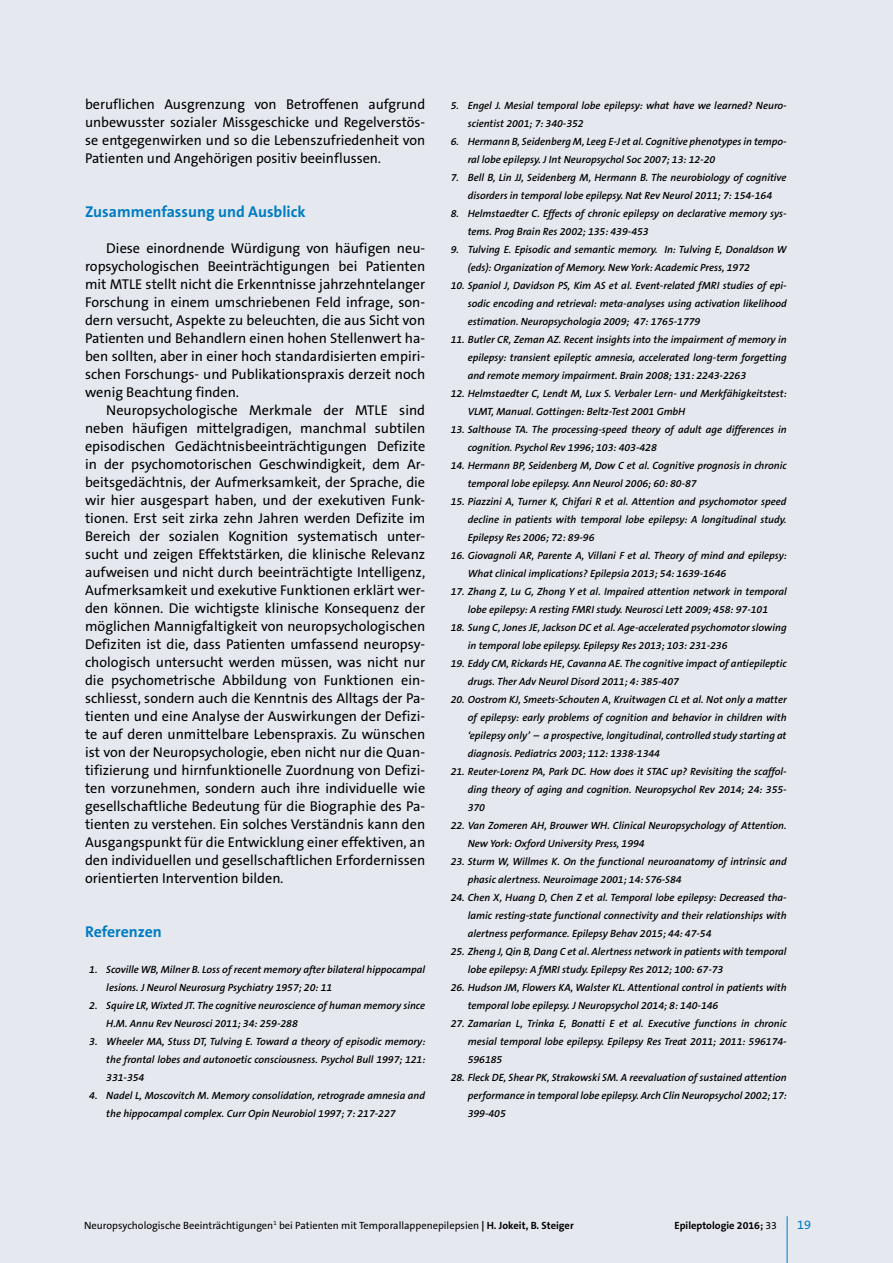
<style>
.page{position:relative;width:893px;height:1263px;background:#e5e9ef}
.page>*{position:absolute;margin:0;border:0;box-sizing:border-box;transform-origin:0 0}
.t1{font:700 15.75px "The Sans B W7";color:#007bc2}
.t2{font:14.25px/18px "The Sans B W5 Plain";color:#000;text-align:justify}
.t3{font:12.75px "The Sans B W5 Plain";color:#007bc2}
.t4{font:italic 600 10.5px/18px "The Sans B W6";color:#000}
.t5{font:10.5px "The Sans B W5 Plain";color:#000}
.t6{font:700 10.5px "The Sans B W7";color:#000}
.s1{font-family:"The Sans B W7";font-weight:700}
.s2{font-family:"The Sans B W5 Plain";font-weight:400}
</style>
<div class="page">
<hr style="left:787px;top:1216px;width:1px;height:47px;background:#007bc2">
<h2 class="t2" style="left:85px;top:96px;width:342px">beruflichen Ausgrenzung von Betroffenen aufgrund unbewusster sozialer Missgeschicke und Regelverstös&shy;se entgegenwirken und so die Lebenszufriedenheit von Patienten und Angehörigen positiv beeinflussen.</h2>
<h1 class="t1" style="left:85px;top:202px;width:222px">Zusammenfassung und Ausblick</h1>
<p class="t2" style="left:85px;top:240px;width:342px;text-indent:21px">Diese einordnende Würdigung von häufigen neu&shy;ropsychologischen Beeinträchtigungen bei Patienten mit MTLE stellt nicht die Erkenntnisse jahrzehntelanger Forschung in einem umschriebenen Feld infrage, son&shy;dern versucht, Aspekte zu beleuchten, die aus Sicht von Patienten und Behandlern einen hohen Stellenwert ha&shy;ben sollten, aber in einer hoch standardisierten empiri&shy;schen Forschungs- und Publikationspraxis derzeit noch wenig Beachtung finden.</p>
<p class="t2" style="left:85px;top:402px;width:342px;text-indent:21px">Neuropsychologische Merkmale der MTLE sind neben häufigen mittelgradigen, manchmal subtilen episodischen Gedächtnisbeeinträchtigungen Defizite in der psychomotorischen Geschwindigkeit, dem Ar&shy;beitsgedächtnis, der Aufmerksamkeit, der Sprache, die wir hier ausgespart haben, und der exekutiven Funk&shy;tionen. Erst seit zirka zehn Jahren werden Defizite im Bereich der sozialen Kognition systematisch unter&shy;sucht und zeigen Effektstärken, die klinische Relevanz aufweisen und nicht durch beeinträchtigte Intelligenz, Aufmerksamkeit und exekutive Funktionen erklärt wer&shy;den können. Die wichtigste klinische Konsequenz der möglichen Mannigfaltigkeit von neuropsychologischen Defiziten ist die, dass Patienten umfassend neuropsy&shy;chologisch untersucht werden müssen, was nicht nur die psychometrische Abbildung von Funktionen ein&shy;schliesst, sondern auch die Kenntnis des Alltags der Pa&shy;tienten und eine Analyse der Auswirkungen der Defizi&shy;te auf deren unmittelbare Lebenspraxis. Zu wünschen ist von der Neuropsychologie, eben nicht nur die Quan&shy;tifizierung und hirnfunktionelle Zuordnung von Defizi&shy;ten vorzunehmen, sondern auch ihre individuelle wie gesellschaftliche Bedeutung für die Biographie des Pa&shy;tienten zu verstehen. Ein solches Verständnis kann den Ausgangspunkt für die Entwicklung einer effektiven, an den individuellen und gesellschaftlichen Erfordernissen orientierten Intervention bilden.</p>
<h1 class="t1" style="left:85px;top:922px;width:78px">Referenzen</h1>
<p class="t4" style="left:106px;top:961px;width:320px;text-indent:-17px">1. Scoville WB, Milner B. Loss of recent memory after bilateral hippocampal lesions. J Neurol Neurosurg Psychiatry 1957; 20: 11</p>
<p class="t4" style="left:106px;top:997px;width:320px;text-indent:-17px">2. Squire LR, Wixted JT. The cognitive neuroscience of human memory since<br>H.M. Annu Rev Neurosci 2011; 34: 259-288</p>
<p class="t4" style="left:106px;top:1033px;width:321px;text-align:justify;text-indent:-17px">3. Wheeler MA, Stuss DT, Tulving E. Toward a theory of episodic memory: the frontal lobes and autonoetic consciousness. Psychol Bull 1997; 121:<br>331-354</p>
<p class="t4" style="left:106px;top:1087px;width:320px;text-indent:-17px">4. Nadel L, Moscovitch M. Memory consolidation, retrograde amnesia and the hippocampal complex. Curr Opin Neurobiol 1997; 7: 217-227</p>
<p class="t4" style="left:468px;top:97px;width:320px;text-indent:-17px">5. Engel J. Mesial temporal lobe epilepsy: what have we learned? Neuro&shy;scientist 2001; 7: 340-352</p>
<p class="t4" style="left:468px;top:133px;width:320px;text-indent:-17px">6. Hermann B, Seidenberg M, Leeg E-J et al. Cognitive phenotypes in tempo&shy;ral lobe epilepsy. J Int Neuropsychol Soc 2007; 13: 12-20</p>
<p class="t4" style="left:451px;top:169px;width:337px;text-align:center">7. Bell B, Lin JJ, Seidenberg M, Hermann B. The neurobiology of cognitive disorders in temporal lobe epilepsy. Nat Rev Neurol 2011; 7: 154-164</p>
<p class="t4" style="left:468px;top:205px;width:320px;text-indent:-17px">8. Helmstaedter C. Effects of chronic epilepsy on declarative memory sys&shy;tems. Prog Brain Res 2002; 135: 439-453</p>
<p class="t4" style="left:468px;top:241px;width:320px;text-indent:-17px">9. Tulving E. Episodic and semantic memory. In: Tulving E, Donaldson W (eds): Organization of Memory. New York: Academic Press, 1972</p>
<p class="t4" style="left:468px;top:277px;width:320px;text-align:justify;text-indent:-17px">10. Spaniol J, Davidson PS, Kim AS et al. Event-related fMRI studies of epi&shy;sodic encoding and retrieval: meta-analyses using activation likelihood estimation. Neuropsychologia 2009; 47: 1765-1779</p>
<p class="t4" style="left:468px;top:331px;width:320px;text-align:justify;text-indent:-17px">11. Butler CR, Zeman AZ. Recent insights into the impairment of memory in epilepsy: transient epileptic amnesia, accelerated long-term forgetting and remote memory impairment. Brain 2008; 131: 2243-2263</p>
<p class="t4" style="left:468px;top:385px;width:321px;text-indent:-17px">12. Helmstaedter C, Lendt M, Lux S. Verbaler Lern- und Merkfähigkeitstest:<br>VLMT, Manual. Gottingen: Beltz-Test 2001 GmbH</p>
<p class="t4" style="left:468px;top:421px;width:320px;text-indent:-17px">13. Salthouse TA. The processing-speed theory of adult age differences in cognition. Psychol Rev 1996; 103: 403-428</p>
<p class="t4" style="left:468px;top:457px;width:320px;text-indent:-17px">14. Hermann BP, Seidenberg M, Dow C et al. Cognitive prognosis in chronic temporal lobe epilepsy. Ann Neurol 2006; 60: 80-87</p>
<p class="t4" style="left:468px;top:493px;width:320px;text-align:justify;text-indent:-17px">15. Piazzini A, Turner K, Chifari R et al. Attention and psychomotor speed decline in patients with temporal lobe epilepsy: A longitudinal study.<br>Epilepsy Res 2006; 72: 89-96</p>
<p class="t4" style="left:468px;top:547px;width:321px;text-indent:-17px">16. Giovagnoli AR, Parente A, Villani F et al. Theory of mind and epilepsy:<br>What clinical implications? Epilepsia 2013; 54: 1639-1646</p>
<p class="t4" style="left:451px;top:583px;width:337px;text-align:center">17. Zhang Z, Lu G, Zhong Y et al. Impaired attention network in temporal lobe epilepsy: A resting FMRI study. Neurosci Lett 2009; 458: 97-101</p>
<p class="t4" style="left:468px;top:619px;width:320px;text-indent:-17px">18. Sung C, Jones JE, Jackson DC et al. Age-accelerated psychomotor slowing in temporal lobe epilepsy. Epilepsy Res 2013; 103: 231-236</p>
<p class="t4" style="left:468px;top:655px;width:320px;text-indent:-17px">19. Eddy CM, Rickards HE, Cavanna AE. The cognitive impact of antiepileptic drugs. Ther Adv Neurol Disord 2011; 4: 385-407</p>
<p class="t4" style="left:468px;top:691px;width:320px;text-align:justify;text-indent:-17px">20. Oostrom KJ, Smeets-Schouten A, Kruitwagen CL et al. Not only a matter of epilepsy: early problems of cognition and behavior in children with ‘epilepsy only’ – a prospective, longitudinal, controlled study starting at diagnosis. Pediatrics 2003; 112: 1338-1344</p>
<p class="t4" style="left:468px;top:763px;width:320px;text-align:justify;text-indent:-17px">21. Reuter-Lorenz PA, Park DC. How does it STAC up? Revisiting the scaffol&shy;ding theory of aging and cognition. Neuropsychol Rev 2014; 24: 355- 370</p>
<p class="t4" style="left:468px;top:817px;width:320px;text-indent:-17px">22. Van Zomeren AH, Brouwer WH. Clinical Neuropsychology of Attention.<br>New York: Oxford University Press, 1994</p>
<p class="t4" style="left:468px;top:853px;width:320px;text-indent:-17px">23. Sturm W, Willmes K. On the functional neuroanatomy of intrinsic and phasic alertness. Neuroimage 2001; 14: S76-S84</p>
<p class="t4" style="left:468px;top:889px;width:320px;text-align:justify;text-indent:-17px">24. Chen X, Huang D, Chen Z et al. Temporal lobe epilepsy: Decreased tha&shy;lamic resting-state functional connectivity and their relationships with alertness performance. Epilepsy Behav 2015; 44: 47-54</p>
<p class="t4" style="left:468px;top:943px;width:320px;text-indent:-17px">25. Zheng J, Qin B, Dang C et al. Alertness network in patients with temporal lobe epilepsy: A fMRI study. Epilepsy Res 2012; 100: 67-73</p>
<p class="t4" style="left:468px;top:979px;width:320px;text-indent:-17px">26. Hudson JM, Flowers KA, Walster KL. Attentional control in patients with temporal lobe epilepsy. J Neuropsychol 2014; 8: 140-146</p>
<p class="t4" style="left:468px;top:1015px;width:320px;text-align:justify;text-indent:-17px">27. Zamarian L, Trinka E, Bonatti E et al. Executive functions in chronic mesial temporal lobe epilepsy. Epilepsy Res Treat 2011; 2011: 596174- 596185</p>
<p class="t4" style="left:468px;top:1069px;width:321px;text-align:justify;text-indent:-17px">28. Fleck DE, Shear PK, Strakowski SM. A reevaluation of sustained attention performance in temporal lobe epilepsy. Arch Clin Neuropsychol 2002; 17:<br>399-405</p>
<p class="t5" style="left:84px;top:1219px;width:491px">Neuropsychologische Beeinträchtigungen<sup>1</sup> bei Patienten mit Temporallappenepilepsien <span class="s1">| H. Jokeit, B. Steiger</span></p>
<p class="t6" style="left:674px;top:1218px;width:104px">Epileptologie 2016; <span class="s2">33</span></p>
<p class="t3" style="left:797px;top:1216px;width:16px">19</p>
</div>
